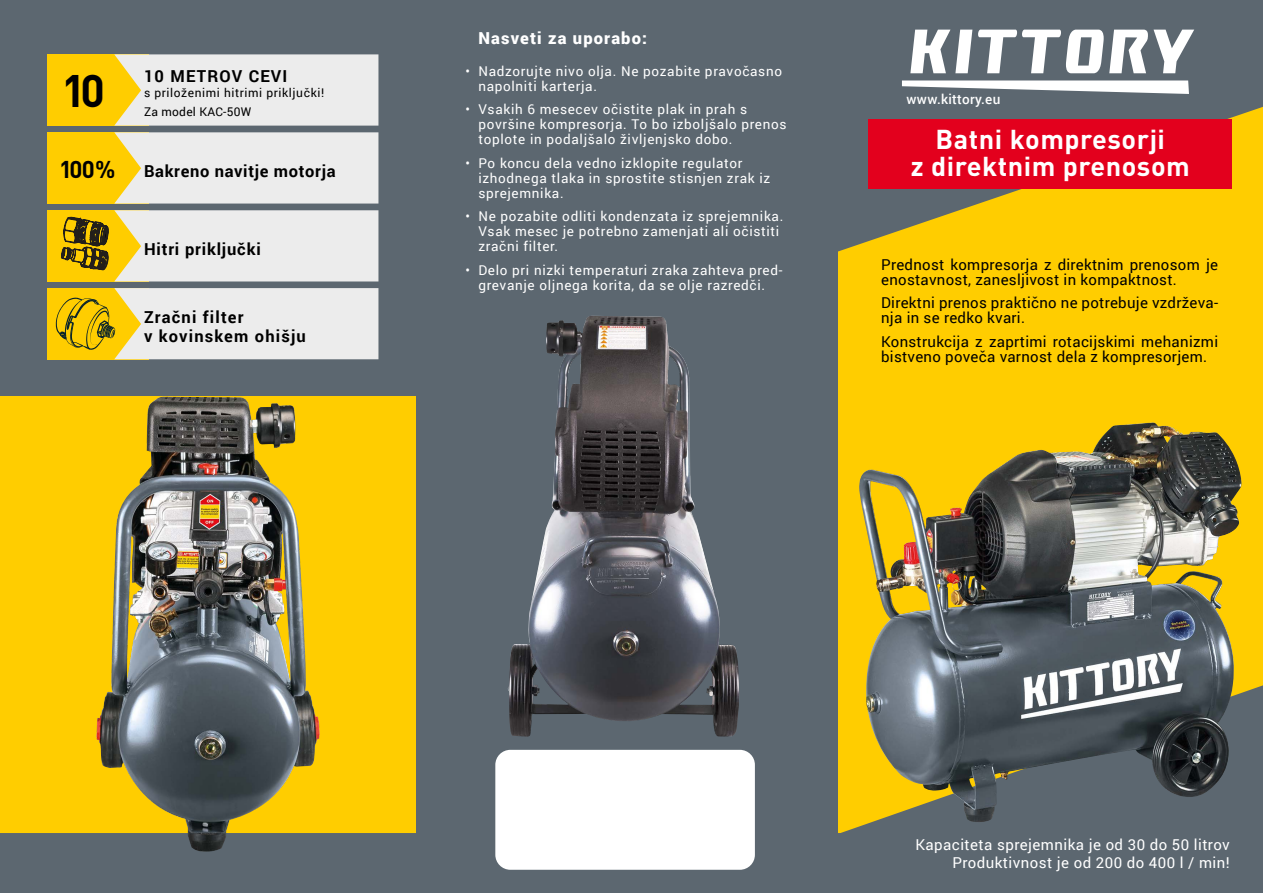
<style>
.page{position:relative;width:1263px;height:893px;background:#ffcd00}
.page>*{position:absolute;margin:0;border:0;box-sizing:border-box;transform-origin:0 0}
.t1{font:700 45px "DIN Pro";color:#000}
.t2{font:700 27px/27px "DIN Pro";letter-spacing:.02em;color:#fff;text-align:center}
.t3{font:700 24px "DIN Pro";color:#000}
.t4{font:700 16.5px/19.5px "Roboto";letter-spacing:.06em;color:#000}
.t5{font:700 16.5px "Roboto";letter-spacing:.04em;color:#000}
.t6{font:900 16.5px "Roboto";letter-spacing:.07em;color:#fff}
.t7{font:15px/15px "Roboto";letter-spacing:.02em;color:#000}
.t8{font:15px/18px "Roboto";letter-spacing:.03em;color:#fff;text-align:right}
.t9{font:13.5px/15px "Roboto";letter-spacing:.05em;color:#fff}
.t10{font:500 13.5px "Roboto";letter-spacing:.02em;color:#fff}
.t11{font:12px/19.2px "Roboto";letter-spacing:.05em;color:#000}
</style>
<div class="page">
<div style="left:417px;top:0;width:421px;height:857px;background:#5c6770"></div>
<div style="left:0;top:0;width:417px;height:395px;background:#5c6770"></div>
<svg style="left:838px;top:0;width:425px;height:252px;fill:#5c6770"></svg>
<svg style="left:0;top:685px;width:1263px;height:208px;fill:#5c6770"></svg>
<div style="left:495px;top:750px;width:260px;height:120px;background:#fff;border-radius:15px"></div>
<img style="left:859px;top:422px;width:378px;height:400px">
<div style="left:869px;top:119px;width:363px;height:69px;background:#e3001d"></div>
<svg style="left:910px;top:30px;width:284px;height:43px;background:#adb3b7"></svg>
<svg style="left:902px;top:80px;width:287px;height:14px;background:#cbced1"></svg>
<div style="left:47px;top:54px;width:101px;height:72px;background:#ffcd00"></div>
<div style="left:47px;top:132px;width:101px;height:72px;background:#ffcd00"></div>
<div style="left:47px;top:288px;width:101px;height:71px;background:#ffcd00"></div>
<div style="left:47px;top:210px;width:101px;height:71px;background:#ffcd00"></div>
<svg style="left:114px;top:54px;width:264px;height:72px;background:#ebe8dc"></svg>
<svg style="left:114px;top:132px;width:264px;height:72px;background:#ebe8dc"></svg>
<svg style="left:61px;top:210px;width:317px;height:71px;background:#e2dabb"></svg>
<svg style="left:56px;top:288px;width:322px;height:71px"></svg>
<img style="left:508px;top:316px;width:231px;height:421px">
<img style="left:96px;top:397px;width:224px;height:455px">
<h1 class="t1" style="left:61px;top:60px;width:45px">10</h1>
<h3 class="t3" style="left:59px;top:153px;width:58px">100%</h3>
<p class="t4" style="left:144px;top:65px;width:145px">10 METROV CEVI</p>
<p class="t11" style="left:144px;top:82px;width:182px">s priloženimi hitrimi priključki!<br>Za model KAC-50W</p>
<p class="t5" style="left:144px;top:159px;width:193px">Bakreno navitje motorja</p>
<p class="t4" style="left:144px;top:238px;width:118px">Hitri priključki</p>
<p class="t4" style="left:144px;top:306px;width:163px">Zračni filter<br>v kovinskem ohišju</p>
<p class="t6" style="left:478px;top:26px;width:170px">Nasveti za uporabo:</p>
<p class="t9" style="left:478px;top:63px;width:305px;text-indent:-13px">• Nadzorujte nivo olja. Ne pozabite pravočasno napolniti karterja.</p>
<p class="t9" style="left:478px;top:102px;width:310px;text-indent:-13px">• Vsakih 6 mesecev očistite plak in prah s površine kompresorja. To bo izboljšalo prenos toplote in podaljšalo življenjsko dobo.</p>
<p class="t9" style="left:478px;top:155px;width:293px;text-indent:-13px">• Po koncu dela vedno izklopite regulator izhodnega tlaka in sprostite stisnjen zrak iz sprejemnika.</p>
<p class="t9" style="left:478px;top:209px;width:306px;text-indent:-13px">• Ne pozabite odliti kondenzata iz sprejemnika.<br>Vsak mesec je potrebno zamenjati ali očistiti zračni filter.</p>
<p class="t9" style="left:466px;top:262px;width:318px;text-align:center">• Delo pri nizki temperaturi zraka zahteva pred&shy;grevanje oljnega korita, da se olje razredči.</p>
<p class="t10" style="left:907px;top:90px;width:95px">www.kittory.eu</p>
<h2 class="t2" style="left:911px;top:125px;width:280px">Batni kompresorji<br>z direktnim prenosom</h2>
<p class="t7" style="left:881px;top:256px;width:338px">Prednost kompresorja z direktnim prenosom je enostavnost, zanesljivost in kompaktnost.</p>
<p class="t7" style="left:881px;top:295px;width:338px">Direktni prenos praktično ne potrebuje vzdrževa&shy;nja in se redko kvari.</p>
<p class="t7" style="left:881px;top:333px;width:338px">Konstrukcija z zaprtimi rotacijskimi mehanizmi bistveno poveča varnost dela z kompresorjem.</p>
<p class="t8" style="left:915px;top:835px;width:316px">Kapaciteta sprejemnika je od 30 do 50 litrov<br>Produktivnost je od 200 do 400 l / min!</p>
</div>
